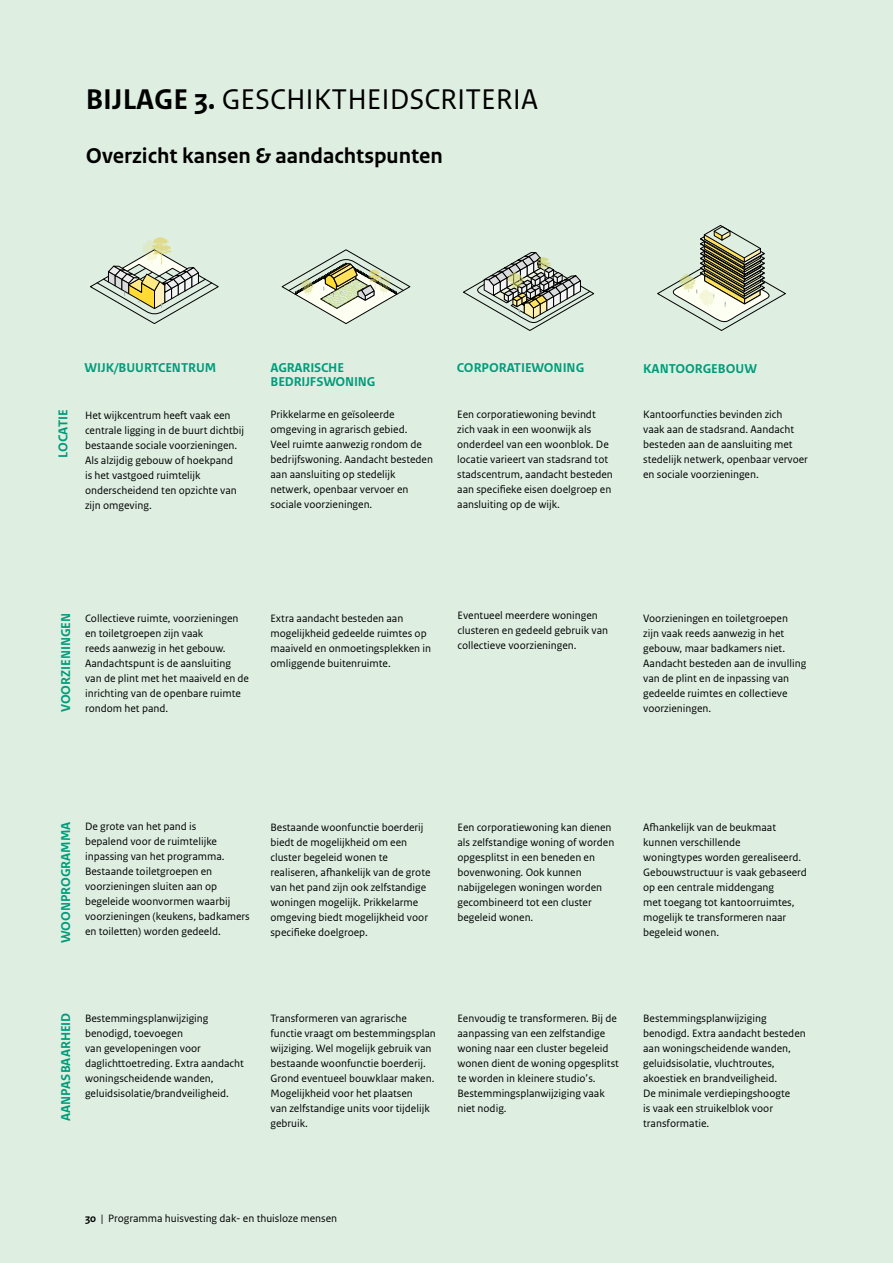
<style>
.page{position:relative;width:893px;height:1263px;background:#deefe2}
.page>*{position:absolute;margin:0;border:0;box-sizing:border-box;transform-origin:0 0}
.t1{font:30px "Rijksoverheid Sans Text";color:#000}
.t2{font:700 22.5px "Rijksoverheid Sans Text";color:#000}
.t3{font:700 13.5px "Rijksoverheid Sans Text";color:#009b7a}
.t4{font:11.25px/15px "Rijksoverheid Sans Text";color:#000}
.s1{font-weight:700}
</style>
<div class="page">
<svg style="left:90px;top:237px;width:128px;height:87px"></svg>
<svg style="left:282px;top:250px;width:128px;height:74px"></svg>
<svg style="left:463px;top:252px;width:131px;height:79px"></svg>
<svg style="left:657px;top:225px;width:129px;height:106px"></svg>
<h1 class="t1" style="left:86px;top:82px;width:454px"><span class="s1">BIJLAGE 3.</span> GESCHIKTHEIDSCRITERIA</h1>
<h2 class="t2" style="left:86px;top:143px;width:359px">Overzicht kansen &amp; aandachtspunten</h2>
<p class="t3" style="left:55px;top:458px;width:50px;rotate:-90deg">LOCATIE</p>
<p class="t3" style="left:85px;top:360px;width:133px">WIJK/BUURTCENTRUM</p>
<p class="t4" style="left:85px;top:408px;width:161px">Het wijkcentrum heeft vaak een centrale ligging in de buurt dichtbij bestaande sociale voorzieningen.<br>Als alzijdig gebouw of hoekpand<br>is het vastgoed ruimtelijk onderscheidend ten opzichte van zijn omgeving.</p>
<p class="t3" style="left:270px;top:360px;width:75px">AGRARISCHE</p>
<p class="t3" style="left:457px;top:359px;width:129px">CORPORATIEWONING</p>
<p class="t3" style="left:643px;top:361px;width:115px">KANTOORGEBOUW</p>
<p class="t3" style="left:270px;top:373px;width:106px">BEDRIJFSWONING</p>
<p class="t4" style="left:270px;top:407px;width:164px">Prikkelarme en geïsoleerde omgeving in agrarisch gebied.<br>Veel ruimte aanwezig rondom de bedrijfswoning. Aandacht besteden aan aansluiting op stedelijk netwerk, openbaar vervoer en sociale voorzieningen.</p>
<p class="t4" style="left:457px;top:407px;width:157px">Een corporatiewoning bevindt zich vaak in een woonwijk als onderdeel van een woonblok. De locatie varieert van stadsrand tot stadscentrum, aandacht besteden aan specifieke eisen doelgroep en aansluiting op de wijk.</p>
<p class="t4" style="left:643px;top:407px;width:166px">Kantoorfuncties bevinden zich<br>vaak aan de stadsrand. Aandacht besteden aan de aansluiting met stedelijk netwerk, openbaar vervoer en sociale voorzieningen.</p>
<p class="t3" style="left:58px;top:712px;width:100px;rotate:-90deg">VOORZIENINGEN</p>
<p class="t4" style="left:85px;top:611px;width:166px">Collectieve ruimte, voorzieningen en toiletgroepen zijn vaak<br>reeds aanwezig in het gebouw.<br>Aandachtspunt is de aansluiting van de plint met het maaiveld en de inrichting van de openbare ruimte rondom het pand.</p>
<p class="t4" style="left:270px;top:611px;width:162px">Extra aandacht besteden aan mogelijkheid gedeelde ruimtes op maaiveld en onmoetingsplekken in omliggende buitenruimte.</p>
<p class="t4" style="left:457px;top:608px;width:152px">Eventueel meerdere woningen clusteren en gedeeld gebruik van collectieve voorzieningen.</p>
<p class="t4" style="left:643px;top:611px;width:165px">Voorzieningen en toiletgroepen zijn vaak reeds aanwezig in het gebouw, maar badkamers niet.<br>Aandacht besteden aan de invulling van de plint en de inpassing van gedeelde ruimtes en collectieve voorzieningen.</p>
<p class="t3" style="left:58px;top:943px;width:123px;rotate:-90deg">WOONPROGRAMMA</p>
<p class="t4" style="left:85px;top:819px;width:166px">De grote van het pand is<br>bepalend voor de ruimtelijke inpassing van het programma.<br>Bestaande toiletgroepen en voorzieningen sluiten aan op begeleide woonvormen waarbij voorzieningen (keukens, badkamers en toiletten) worden gedeeld.</p>
<p class="t4" style="left:270px;top:820px;width:162px">Bestaande woonfunctie boerderij biedt de mogelijkheid om een cluster begeleid wonen te realiseren, afhankelijk van de grote van het pand zijn ook zelfstandige woningen mogelijk. Prikkelarme omgeving biedt mogelijkheid voor specifieke doelgroep.</p>
<p class="t4" style="left:457px;top:820px;width:158px">Een corporatiewoning kan dienen als zelfstandige woning of worden opgesplitst in een beneden en bovenwoning. Ook kunnen nabijgelegen woningen worden gecombineerd tot een cluster begeleid wonen.</p>
<p class="t4" style="left:643px;top:820px;width:165px">Afhankelijk van de beukmaat kunnen verschillende<br>woningtypes worden gerealiseerd.<br>Gebouwstructuur is vaak gebaseerd op een centrale middengang<br>met toegang tot kantoorruimtes, mogelijk te transformeren naar begeleid wonen.</p>
<p class="t3" style="left:58px;top:1121px;width:110px;rotate:-90deg">AANPASBAARHEID</p>
<p class="t4" style="left:85px;top:1010px;width:160px">Bestemmingsplanwijziging benodigd, toevoegen<br>van gevelopeningen voor daglichttoetreding. Extra aandacht woningscheidende wanden, geluidsisolatie/brandveiligheid.</p>
<p class="t4" style="left:270px;top:1010px;width:167px">Transformeren van agrarische functie vraagt om bestemmingsplan wijziging. Wel mogelijk gebruik van bestaande woonfunctie boerderij.<br>Grond eventueel bouwklaar maken.<br>Mogelijkheid voor het plaatsen<br>van zelfstandige units voor tijdelijk gebruik.</p>
<p class="t4" style="left:457px;top:1010px;width:163px">Eenvoudig te transformeren. Bij de aanpassing van een zelfstandige woning naar een cluster begeleid wonen dient de woning opgesplitst te worden in kleinere studio’s.<br>Bestemmingsplanwijziging vaak niet nodig.</p>
<p class="t4" style="left:643px;top:1010px;width:164px">Bestemmingsplanwijziging benodigd. Extra aandacht besteden aan woningscheidende wanden, geluidsisolatie, vluchtroutes, akoestiek en brandveiligheid.<br>De minimale verdiepingshoogte<br>is vaak een struikelblok voor transformatie.</p>
<p class="t4" style="left:85px;top:1211px;width:254px"><span class="s1">30</span> | Programma huisvesting dak- en thuisloze mensen</p>
</div>
